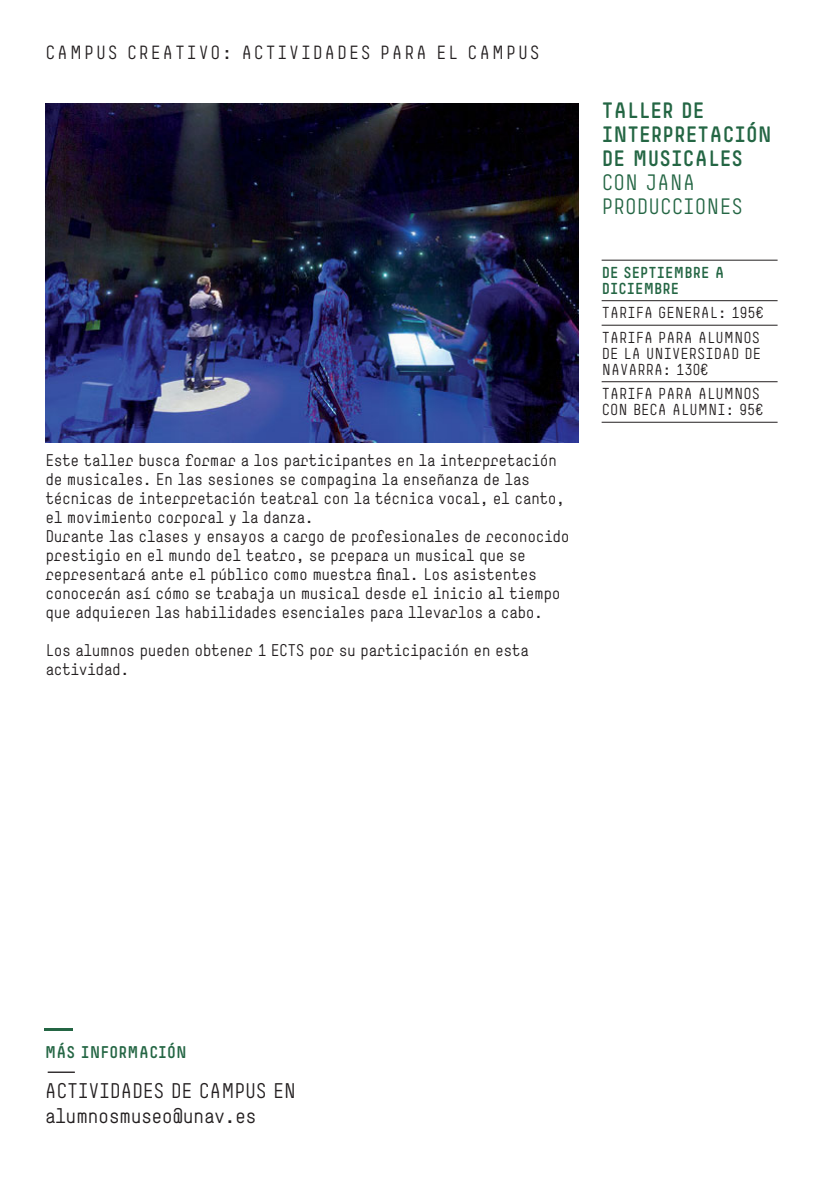
<style>
.page{position:relative;width:823px;height:1191px;background:#fff}
.page>*{position:absolute;margin:0;border:0;box-sizing:border-box;transform-origin:0 0}
.t1{font:700 21px/24px "Mun";letter-spacing:.005em;color:#246644}
.t2{font:21px/24px "Mun";letter-spacing:.005em;color:#246644}
.t3{font:20px/20px "Mun";letter-spacing:-.015em;color:#231f20;scale:3 1}
.t4{font:20px "Mun";letter-spacing:-.015em;color:#231f20}
.t5{font:18px "Mun";letter-spacing:.105em;color:#231f20}
.t6{font:16px/19px "Mun";letter-spacing:-.03em;color:#231f20}
.t7{font:700 16px "Mun";letter-spacing:.005em;color:#246644}
.t8{font:15px/16px "Mun";letter-spacing:.005em;color:#231f20}
.t9{font:700 15px/16px "Mun";letter-spacing:.005em;color:#246644}
</style>
<div class="page">
<hr style="left:601px;top:260px;width:176px;height:1px;background:#231f20">
<hr style="left:601px;top:300px;width:176px;height:1px;background:#231f20">
<hr style="left:601px;top:325px;width:176px;height:1px;background:#231f20">
<hr style="left:601px;top:381px;width:176px;height:1px;background:#231f20">
<hr style="left:601px;top:422px;width:176px;height:1px;background:#231f20">
<img style="left:45px;top:103px;width:533px;height:339px">
<hr style="left:45px;top:1028px;width:28px;height:3px;background:#246644">
<p class="t5" style="left:45px;top:45px;width:495px">CAMPUS CREATIVO: ACTIVIDADES PARA EL CAMPUS</p>
<p class="t6" style="left:45px;top:452px;width:525px">Este taller busca formar a los participantes en la interpretación de musicales. En las sesiones se compagina la enseñanza de las técnicas de interpretación teatral con la técnica vocal, el canto, el movimiento corporal y la danza.<br>Durante las clases y ensayos a cargo de profesionales de reconocido prestigio en el mundo del teatro, se prepara un musical que se representará ante el público como muestra final. Los asistentes conocerán así cómo se trabaja un musical desde el inicio al tiempo que adquieren las habilidades esenciales para llevarlos a cabo.</p>
<p class="t6" style="left:45px;top:642px;width:485px">Los alumnos pueden obtener 1 ECTS por su participación en esta actividad.</p>
<h1 class="t1" style="left:601px;top:100px;width:171px">TALLER DE<br>INTERPRETACIÓN<br>DE MUSICALES</h1>
<h1 class="t2" style="left:601px;top:172px;width:143px">CON JANA<br>PRODUCCIONES</h1>
<p class="t9" style="left:601px;top:266px;width:124px">DE SEPTIEMBRE A<br>DICIEMBRE</p>
<p class="t8" style="left:601px;top:302px;width:164px;line-height:24.6px">TARIFA GENERAL: 195€<br>TARIFA PARA ALUMNOS</p>
<p class="t8" style="left:601px;top:347px;width:161px">DE LA UNIVERSIDAD DE<br>NAVARRA: 130€</p>
<p class="t8" style="left:601px;top:387px;width:163px">TARIFA PARA ALUMNOS<br>CON BECA ALUMNI: 95€</p>
<p class="t7" style="left:45px;top:1045px;width:143px">MÁS INFORMACIÓN</p>
<p class="t3" style="left:45px;top:1062px;width:85px">—<br>ACTIVIDADES DE CAMPUS EN</p>
<p class="t4" style="left:45px;top:1108px;width:213px">alumnosmuseo@unav.es</p>
</div>
